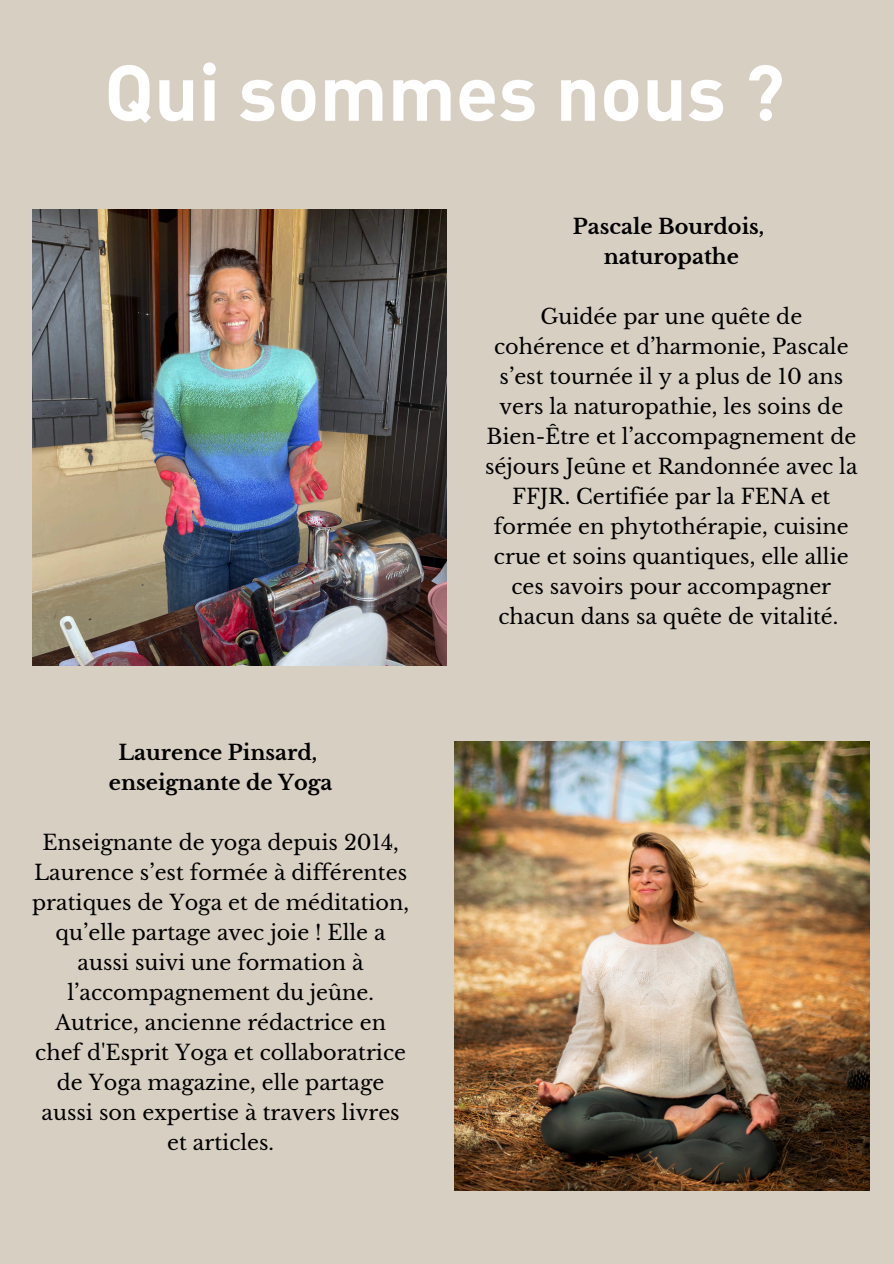
<style>
.page{position:relative;width:894px;height:1264px;background:#fff}
.page>*{position:absolute;margin:0;border:0;box-sizing:border-box;transform-origin:0 0}
.t1{font:77.7px "DIN Bold Alternate";color:#fff}
.t2{font:20.85px/30px "Libre Baskerville";color:#000;text-align:center}
.t3{font:700 20.85px/30px "Libre Baskerville";color:#000;text-align:center}
</style>
<div class="page">
<div style="left:0;top:0;width:893px;height:1263px;background:#d8cfc3"></div>
<img style="left:455px;top:741px;width:414px;height:449px">
<img style="left:32px;top:210px;width:414px;height:455px">
<p class="t1" style="left:104px;top:42px;width:682px">Qui sommes nous ?</p>
<h2 class="t3" style="left:109px;top:737px;width:225px">Laurence Pinsard, enseignante de Yoga</h2>
<p class="t2" style="left:32px;top:827px;width:378px">Enseignante de yoga depuis 2014,<br>Laurence s’est formée à différentes pratiques de Yoga et de méditation, qu’elle partage avec joie ! Elle a aussi suivi une formation à l’accompagnement du jeûne.<br>Autrice, ancienne rédactrice en chef d'Esprit Yoga et collaboratrice de Yoga magazine, elle partage aussi son expertise à travers livres et articles.</p>
<h2 class="t3" style="left:572px;top:212px;width:193px">Pascale Bourdois, naturopathe</h2>
<p class="t2" style="left:485px;top:302px;width:374px">Guidée par une quête de cohérence et d’harmonie, Pascale s’est tournée il y a plus de 10 ans vers la naturopathie, les soins de<br>Bien-Être et l’accompagnement de séjours Jeûne et Randonnée avec la<br>FFJR. Certifiée par la FENA et formée en phytothérapie, cuisine crue et soins quantiques, elle allie ces savoirs pour accompagner chacun dans sa quête de vitalité.</p>
</div>
